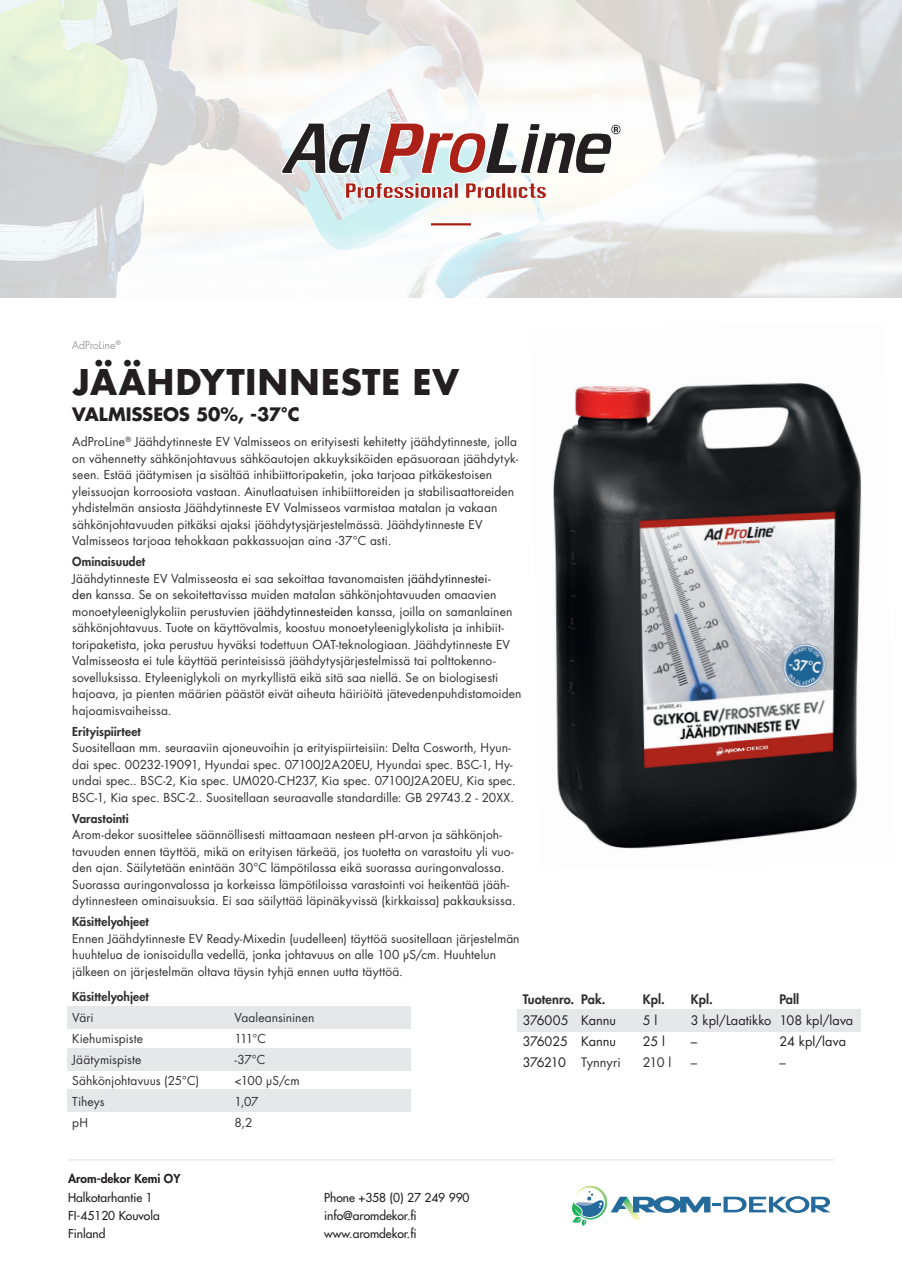
<style>
.page{position:relative;width:902px;height:1272px;background:#fff}
.page>*{position:absolute;margin:0;border:0;box-sizing:border-box;transform-origin:0 0}
.t1{font:700 34.5px "Futura";color:#231f20}
.t2{font:700 18px "Futura LT";letter-spacing:-.005em;color:#231f20}
.t3{font:12.75px "Futura LT";color:#231f20}
.t4{font:800 12.75px "Futura LT";letter-spacing:.005em;color:#312f30}
.t5{font:12.75px "Futura LT";letter-spacing:-.035em;color:#312f30}
.t6{font:12px/16.5px "Futura LT";letter-spacing:.01em;color:#312f30}
.t7{font:500 12px/18px "Futura Std";color:#231f20}
.t8{font:800 12px "Futura LT";letter-spacing:.005em;color:#312f30}
.t9{font:800 12px "Futura Std";color:#231f20}
.t10{font:300 10.5px "Futura LT";letter-spacing:.01em;color:#6c6d70}
.s1{font-weight:800}
.s2{color:#231f20}
</style>
<div class="page">
<div style="left:517px;top:1009px;width:343px;height:22px;background:#e6e7e9"></div>
<div style="left:67px;top:1006px;width:343px;height:22px;background:#e6e7e9"></div>
<div style="left:67px;top:1048px;width:343px;height:22px;background:#e6e7e9"></div>
<div style="left:67px;top:1089px;width:343px;height:22px;background:#e6e7e9"></div>
<svg style="left:0;top:0;width:901px;height:298px"></svg>
<svg style="left:345px;top:182px;width:110px;height:17px"></svg>
<svg style="left:454px;top:183px;width:4px;height:15px"></svg>
<svg style="left:465px;top:182px;width:82px;height:17px"></svg>
<svg style="left:281px;top:122px;width:340px;height:54px"></svg>
<hr style="left:431px;top:223px;width:40px;height:2px;background:#ac2117">
<hr style="left:68px;top:1159px;width:765px;height:1px;background:#e9eaea">
<svg style="left:572px;top:1185px;width:258px;height:41px"></svg>
<img style="left:553px;top:383px;width:309px;height:466px">
<p class="t10" style="left:72px;top:339px;width:50px">AdProLine<sup>®</sup></p>
<h1 class="t1" style="left:72px;top:356px;width:388px">JÄÄHDYTINNESTE EV</h1>
<h2 class="t2" style="left:72px;top:402px;width:229px">VALMISSEOS 50%, -37°C</h2>
<p class="t6" style="left:72px;top:433px;width:447px">AdProLine<sup>®</sup> Jäähdytinneste EV Valmisseos on erityisesti kehitetty jäähdytinneste, jolla on vähennetty sähkönjohtavuus sähköautojen akkuyksiköiden epäsuoraan jäähdytyk&shy;seen. Estää jäätymisen ja sisältää inhibiittoripaketin, joka tarjoaa pitkäkestoisen yleissuojan korroosiota vastaan. Ainutlaatuisen inhibiittoreiden ja stabilisaattoreiden yhdistelmän ansiosta Jäähdytinneste EV Valmisseos varmistaa matalan ja vakaan sähkönjohtavuuden pitkäksi ajaksi jäähdytysjärjestelmässä. Jäähdytinneste EV Valmisseos tarjoaa tehokkaan pakkassuojan aina -37°C asti.</p>
<p class="t6" style="left:72px;top:553px;width:450px"><span class="s1">Ominaisuudet<br></span>Jäähdytinneste EV Valmisseosta ei saa sekoittaa tavanomaisten <span class="s2">jäähdytinnestei-<br>den</span> kanssa. Se on sekoitettavissa muiden matalan sähkönjohtavuuden omaavien monoetyleeniglykoliin perustuvien <span class="s2">jäähdytinnesteiden</span> kanssa, joilla on samanlainen sähkönjohtavuus. Tuote on käyttövalmis, koostuu monoetyleeniglykolista ja inhibiit&shy;toripaketista, joka perustuu hyväksi todettuun OAT-teknologiaan. Jäähdytinneste EV Valmisseosta ei tule käyttää perinteisissä jäähdytysjärjestelmissä tai polttokenno&shy;sovelluksissa. Etyleeniglykoli on myrkyllistä eikä sitä saa niellä. Se on biologisesti hajoava, ja pienten määrien päästöt eivät aiheuta häiriöitä jätevedenpuhdistamoiden hajoamisvaiheissa.</p>
<p class="t8" style="left:72px;top:723px;width:70px">Erityispiirteet</p>
<p class="t6" style="left:72px;top:739px;width:445px">Suositellaan mm. seuraaviin ajoneuvoihin ja erityispiirteisiin: Delta Cosworth, Hyun&shy;dai spec. 00232-19091, Hyundai spec. 07100J2A20EU, Hyundai spec. BSC-1, Hy&shy;undai spec.. BSC-2, Kia spec. UM020-CH237, Kia spec. 07100J2A20EU, Kia spec.<br>BSC-1, Kia spec. BSC-2.. Suositellaan seuraavalle standardille: GB 29743.2 - 20XX.</p>
<p class="t8" style="left:72px;top:810px;width:58px">Varastointi</p>
<p class="t6" style="left:72px;top:826px;width:445px">Arom-dekor suosittelee säännöllisesti mittaamaan nesteen pH-arvon ja sähkönjoh&shy;tavuuden ennen täyttöä, mikä on erityisen tärkeää, jos tuotetta on varastoitu yli vuo&shy;den ajan. Säilytetään enintään 30°C lämpötilassa eikä suorassa auringonvalossa.<br>Suorassa auringonvalossa ja korkeissa lämpötiloissa varastointi voi heikentää jääh&shy;dytinnesteen ominaisuuksia. Ei saa säilyttää läpinäkyvissä (kirkkaissa) pakkauksissa.</p>
<p class="t8" style="left:72px;top:913px;width:78px">Käsittelyohjeet</p>
<p class="t6" style="left:72px;top:930px;width:449px">Ennen Jäähdytinneste EV Ready-Mixedin (uudelleen) täyttöä suositellaan järjestelmän huuhtelua de ionisoidulla vedellä, jonka johtavuus on alle 100 μS/cm. Huuhtelun jälkeen on järjestelmän oltava täysin tyhjä ennen uutta täyttöä.</p>
<p class="t8" style="left:72px;top:988px;width:78px">Käsittelyohjeet</p>
<p class="t6" style="left:72px;top:1009px;width:23px">Väri</p>
<p class="t6" style="left:234px;top:1009px;width:81px">Vaaleansininen</p>
<p class="t6" style="left:72px;top:1030px;width:72px">Kiehumispiste</p>
<p class="t6" style="left:234px;top:1030px;width:33px">111°C</p>
<p class="t6" style="left:72px;top:1051px;width:70px">Jäätymispiste</p>
<p class="t6" style="left:234px;top:1051px;width:32px">-37°C</p>
<p class="t6" style="left:72px;top:1072px;width:128px">Sähkönjohtavuus (25°C)</p>
<p class="t6" style="left:234px;top:1072px;width:67px">&lt;100 µS/cm</p>
<p class="t6" style="left:72px;top:1093px;width:34px">Tiheys</p>
<p class="t6" style="left:234px;top:1093px;width:26px">1,07</p>
<p class="t6" style="left:72px;top:1114px;width:17px">pH</p>
<p class="t6" style="left:234px;top:1114px;width:20px">8,2</p>
<p class="t4" style="left:522px;top:990px;width:84px">Tuotenro. Pak.</p>
<p class="t4" style="left:642px;top:990px;width:24px">Kpl.</p>
<p class="t4" style="left:690px;top:990px;width:24px">Kpl.</p>
<p class="t4" style="left:779px;top:990px;width:21px">Pall</p>
<p class="t3" style="left:522px;top:1011px;width:95px">376005 Kannu</p>
<p class="t3" style="left:642px;top:1011px;width:16px">5 l</p>
<p class="t3" style="left:690px;top:1011px;width:164px">3 kpl/Laatikko 108 kpl/lava</p>
<p class="t3" style="left:522px;top:1032px;width:95px">376025 Kannu</p>
<p class="t3" style="left:642px;top:1032px;width:24px">25 l</p>
<p class="t3" style="left:690px;top:1032px;width:8px">–</p>
<p class="t3" style="left:779px;top:1032px;width:68px">24 kpl/lava</p>
<p class="t5" style="left:522px;top:1053px;width:99px"><span class="s2">376210</span> Tynnyri</p>
<p class="t5" style="left:642px;top:1053px;width:30px">210 l</p>
<p class="t5" style="left:690px;top:1053px;width:8px">–</p>
<p class="t5" style="left:779px;top:1053px;width:8px">–</p>
<p class="t9" style="left:68px;top:1171px;width:114px">Arom-dekor Kemi OY</p>
<p class="t7" style="left:68px;top:1188px;width:93px">Halkotarhantie 1<br>FI-45120 Kouvola<br>Finland</p>
<p class="t7" style="left:324px;top:1188px;width:147px">Phone +358 (0) 27 249 990 info@aromdekor.fi www.aromdekor.fi</p>
</div>
